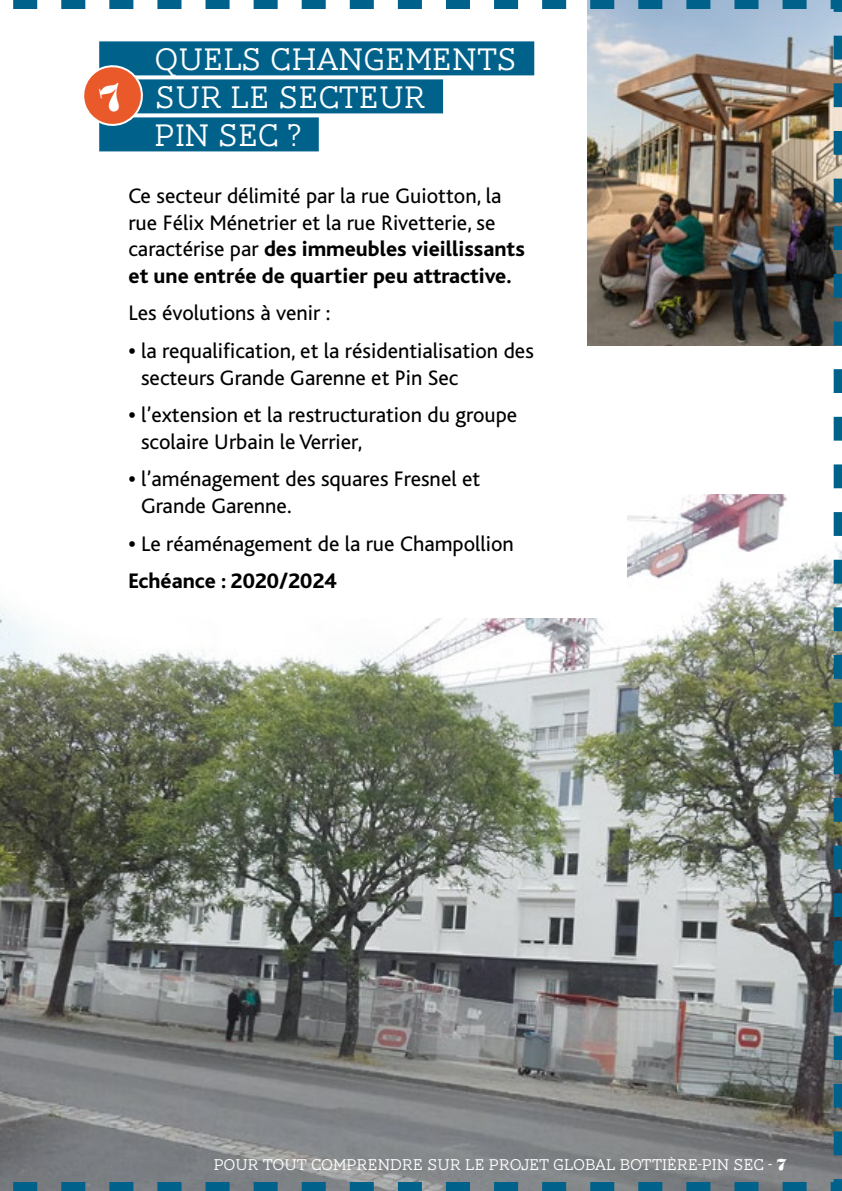
<style>
.page{position:relative;width:842px;height:1191px;background:#fff}
.page>*{position:absolute;margin:0;border:0;box-sizing:border-box;transform-origin:0 0}
.t1{font:300 32px/38px "AW Conqueror Slab";color:#fff}
.t2{font:22px/26.4px "Bliss";color:#000}
.t3{font:300 16px "AW Conqueror Slab";color:#fff}
.s1{font-weight:800}
.s2{font-family:"Bodoni Poster";font-weight:400}
</style>
<div class="page">
<img style="left:0;top:0;width:842px;height:1191px">
<svg style="left:79px;top:62px;width:67px;height:67px"></svg>
<h1 class="t1" style="left:155px;top:40px;width:364px">QUELS CHANGEMENTS<br>SUR LE SECTEUR<br>PIN SEC ?</h1>
<p class="t2" style="left:129px;top:183px;width:398px">Ce secteur délimité par la rue Guiotton, la rue Félix Ménetrier et la rue Rivetterie, se caractérise par <span class="s1">des immeubles vieillissants et une entrée de quartier peu attractive.</span></p>
<p class="t2" style="left:129px;top:300px;width:203px">Les évolutions à venir :</p>
<p class="t2" style="left:141px;top:338px;width:394px;text-indent:-13px"><span class="s1">•</span> la requalification, et la résidentialisation des secteurs Grande Garenne et Pin Sec</p>
<p class="t2" style="left:141px;top:402px;width:378px;text-indent:-13px"><span class="s1">•</span> l’extension et la restructuration du groupe scolaire Urbain le Verrier,</p>
<p class="t2" style="left:141px;top:466px;width:341px;text-indent:-13px"><span class="s1">•</span> l’aménagement des squares Fresnel et<br>Grande Garenne.</p>
<p class="t2" style="left:129px;top:525px;width:387px;line-height:37.8px"><span class="s1">•</span> Le réaménagement de la rue Champollion<br><span class="s1">Echéance : 2020/2024</span></p>
<p class="t3" style="left:214px;top:1155px;width:575px">POUR TOUT COMPRENDRE SUR LE PROJET GLOBAL BOTTIÈRE-PIN SEC - <span class="s2">7</span></p>
</div>
